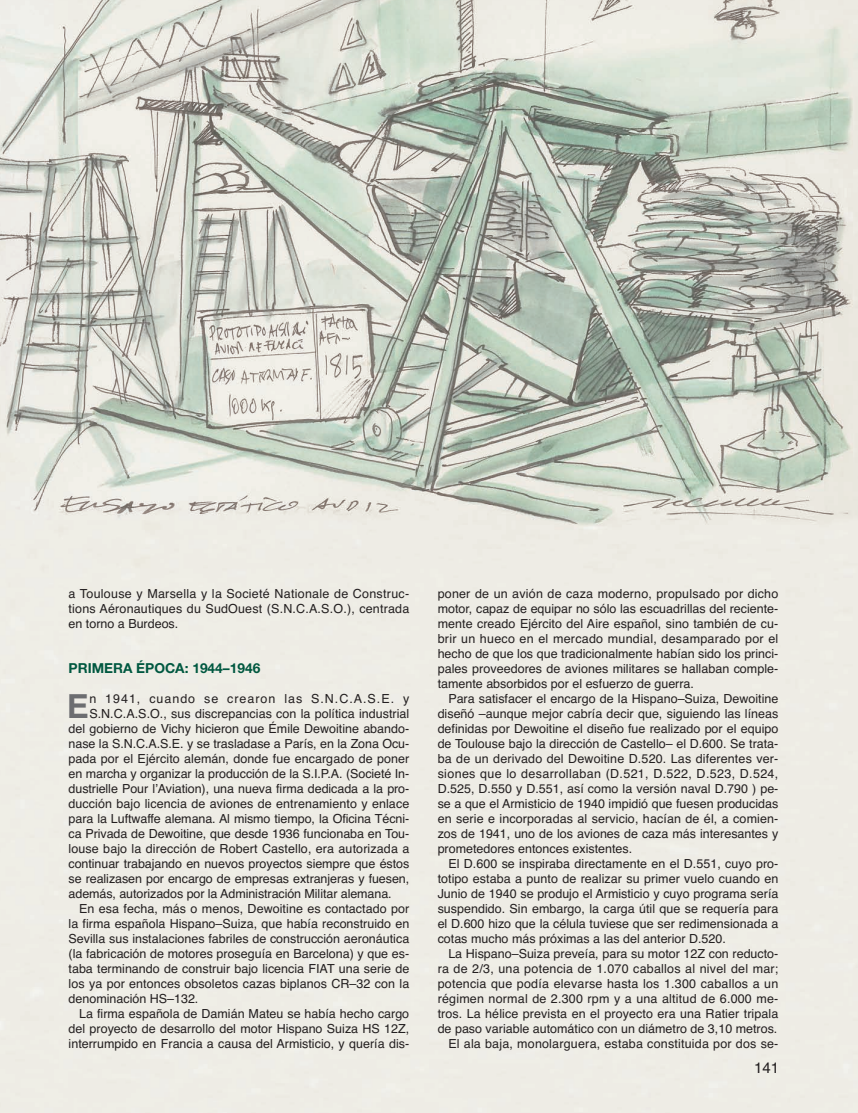
<style>
.page{position:relative;width:858px;height:1113px;background:#fff}
.page>*{position:absolute;margin:0;border:0;box-sizing:border-box;transform-origin:0 0}
.t1{font:700 33px "Helvetica";color:#6c6d70}
.t2{font:15px "Helvetica";color:#231f20}
.t3{font:700 13.75px "Helvetica Neue";color:#005840}
.t4{font:12.5px/15px "Helvetica";color:#231f20;text-align:justify}
.t5{font:12.5px "Helvetica";letter-spacing:.02em;color:#231f20}
.t6{font:12.5px "Helvetica";letter-spacing:.025em;color:#231f20}
.t7{font:12.5px "Helvetica";letter-spacing:.08em;color:#231f20}
</style>
<div class="page">
<img style="left:0;top:0;width:858px;height:1112px">
<p class="t4" style="left:69px;top:587px;width:342px">a Toulouse y Marsella y la Societé Nationale de Construc&shy;tions Aéronautiques du SudOuest (S.N.C.A.S.O.), centrada en torno a Burdeos.</p>
<p class="t3" style="left:69px;top:663px;width:193px">PRIMERA ÉPOCA: 1944–1946</p>
<p class="t1" style="left:67px;top:694px;width:24px">E</p>
<p class="t7" style="left:89px;top:694px;width:321px">n 1941, cuando se crearon las S.N.C.A.S.E. y</p>
<p class="t4" style="left:89px;top:707px;width:321px">S.N.C.A.S.O., sus discrepancias con la política industrial</p>
<p class="t4" style="left:69px;top:722px;width:342px">del gobierno de Vichy hicieron que Émile Dewoitine abando-</p>
<p class="t4" style="left:69px;top:737px;width:342px">nase la S.N.C.A.S.E. y se trasladase a París, en la Zona Ocu-</p>
<p class="t4" style="left:69px;top:752px;width:342px">pada por el Ejército alemán, donde fue encargado de poner</p>
<p class="t4" style="left:69px;top:767px;width:342px">en marcha y organizar la producción de la S.I.P.A. (Societé In-</p>
<p class="t4" style="left:69px;top:782px;width:342px">dustrielle Pour lʼAviation), una nueva firma dedicada a la pro-</p>
<p class="t4" style="left:69px;top:797px;width:342px">ducción bajo licencia de aviones de entrenamiento y enlace</p>
<p class="t4" style="left:69px;top:812px;width:342px">para la Luftwaffe alemana. Al mismo tiempo, la Oficina Técni-</p>
<p class="t4" style="left:69px;top:827px;width:342px">ca Privada de Dewoitine, que desde 1936 funcionaba en Tou-</p>
<p class="t4" style="left:69px;top:842px;width:342px">louse bajo la dirección de Robert Castello, era autorizada a</p>
<p class="t4" style="left:69px;top:857px;width:342px">continuar trabajando en nuevos proyectos siempre que éstos</p>
<p class="t4" style="left:69px;top:872px;width:342px">se realizasen por encargo de empresas extranjeras y fuesen,</p>
<p class="t4" style="left:69px;top:887px;width:325px">además, autorizados por la Administración Militar alemana.</p>
<p class="t4" style="left:79px;top:902px;width:332px">En esa fecha, más o menos, Dewoitine es contactado por</p>
<p class="t4" style="left:69px;top:917px;width:342px">la firma española Hispano–Suiza, que había reconstruido en</p>
<p class="t4" style="left:69px;top:932px;width:342px">Sevilla sus instalaciones fabriles de construcción aeronáutica</p>
<p class="t4" style="left:69px;top:947px;width:342px">(la fabricación de motores proseguía en Barcelona) y que es-</p>
<p class="t4" style="left:69px;top:962px;width:342px">taba terminando de construir bajo licencia FIAT una serie de</p>
<p class="t4" style="left:69px;top:977px;width:342px">los ya por entonces obsoletos cazas biplanos CR–32 con la</p>
<p class="t4" style="left:69px;top:992px;width:131px">denominación HS–132.</p>
<p class="t4" style="left:79px;top:1007px;width:331px">La firma española de Damián Mateu se había hecho cargo</p>
<p class="t4" style="left:69px;top:1022px;width:342px">del proyecto de desarrollo del motor Hispano Suiza HS 12Z,</p>
<p class="t4" style="left:69px;top:1037px;width:342px">interrumpido en Francia a causa del Armisticio, y quería dis-</p>
<p class="t4" style="left:438px;top:587px;width:342px">poner de un avión de caza moderno, propulsado por dicho</p>
<p class="t4" style="left:438px;top:602px;width:342px">motor, capaz de equipar no sólo las escuadrillas del reciente-</p>
<p class="t4" style="left:438px;top:617px;width:342px">mente creado Ejército del Aire español, sino también de cu-</p>
<p class="t5" style="left:438px;top:634px;width:342px">brir un hueco en el mercado mundial, desamparado por el</p>
<p class="t4" style="left:438px;top:647px;width:342px">hecho de que los que tradicionalmente habían sido los princi-</p>
<p class="t4" style="left:438px;top:662px;width:342px">pales proveedores de aviones militares se hallaban comple-</p>
<p class="t4" style="left:438px;top:677px;width:258px">tamente absorbidos por el esfuerzo de guerra.</p>
<p class="t4" style="left:448px;top:692px;width:331px">Para satisfacer el encargo de la Hispano–Suiza, Dewoitine</p>
<p class="t4" style="left:438px;top:707px;width:342px">diseñó –aunque mejor cabría decir que, siguiendo las líneas</p>
<p class="t4" style="left:438px;top:722px;width:342px">definidas por Dewoitine el diseño fue realizado por el equipo</p>
<p class="t4" style="left:438px;top:737px;width:342px">de Toulouse bajo la dirección de Castello– el D.600. Se trata-</p>
<p class="t4" style="left:438px;top:752px;width:342px">ba de un derivado del Dewoitine D.520. Las diferentes ver-</p>
<p class="t6" style="left:438px;top:769px;width:342px">siones que lo desarrollaban (D.521, D.522, D.523, D.524,</p>
<p class="t4" style="left:438px;top:782px;width:342px">D.525, D.550 y D.551, así como la versión naval D.790 ) pe-</p>
<p class="t4" style="left:438px;top:797px;width:342px">se a que el Armisticio de 1940 impidió que fuesen producidas</p>
<p class="t4" style="left:438px;top:812px;width:342px">en serie e incorporadas al servicio, hacían de él, a comien-</p>
<p class="t4" style="left:438px;top:827px;width:342px">zos de 1941, uno de los aviones de caza más interesantes y</p>
<p class="t4" style="left:438px;top:842px;width:196px">prometedores entonces existentes.</p>
<p class="t4" style="left:448px;top:857px;width:332px">El D.600 se inspiraba directamente en el D.551, cuyo pro-</p>
<p class="t4" style="left:438px;top:872px;width:342px">totipo estaba a punto de realizar su primer vuelo cuando en</p>
<p class="t4" style="left:438px;top:887px;width:342px">Junio de 1940 se produjo el Armisticio y cuyo programa sería</p>
<p class="t4" style="left:438px;top:902px;width:342px">suspendido. Sin embargo, la carga útil que se requería para</p>
<p class="t4" style="left:438px;top:917px;width:342px">el D.600 hizo que la célula tuviese que ser redimensionada a</p>
<p class="t4" style="left:438px;top:932px;width:290px">cotas mucho más próximas a las del anterior D.520.</p>
<p class="t4" style="left:448px;top:947px;width:332px">La Hispano–Suiza preveía, para su motor 12Z con reducto-</p>
<p class="t5" style="left:438px;top:964px;width:342px">ra de 2/3, una potencia de 1.070 caballos al nivel del mar;</p>
<p class="t5" style="left:438px;top:979px;width:342px">potencia que podía elevarse hasta los 1.300 caballos a un</p>
<p class="t4" style="left:438px;top:992px;width:342px">régimen normal de 2.300 rpm y a una altitud de 6.000 me-</p>
<p class="t4" style="left:438px;top:1007px;width:342px">tros. La hélice prevista en el proyecto era una Ratier tripala</p>
<p class="t4" style="left:438px;top:1022px;width:341px">de paso variable automático con un diámetro de 3,10 metros.</p>
<p class="t4" style="left:448px;top:1037px;width:332px">El ala baja, monolarguera, estaba constituida por dos se-</p>
<p class="t2" style="left:754px;top:1061px;width:27px">141</p>
</div>
